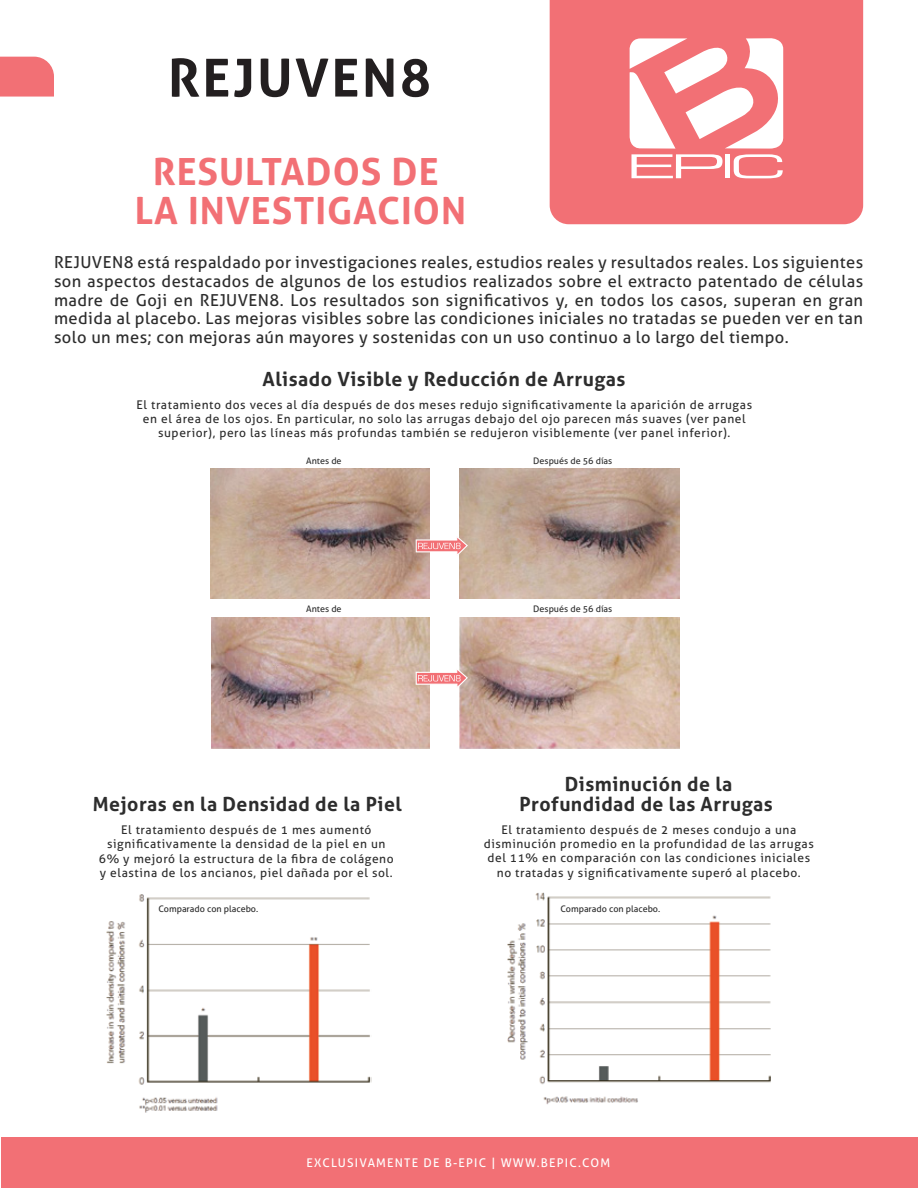
<style>
.page{position:relative;width:918px;height:1188px;background:#fff}
.page>*{position:absolute;margin:0;border:0;box-sizing:border-box;transform-origin:0 0}
.t1{font:700 52.5px "Aller";letter-spacing:.05em;color:#231f20}
.t2{font:700 37.5px/39px "Aller";letter-spacing:.025em;color:#f27075;text-align:center}
.t3{font:700 19.5px/19.5px "Aller";letter-spacing:.025em;color:#2d2d2d;text-align:center}
.t4{font:16.5px/18.8px "Aller";letter-spacing:.025em;color:#2d2d2d;text-align:justify}
.t5{font:12px/14.4px "Aller";letter-spacing:.05em;color:#2d2d2d;text-align:center}
.t6{font:12px "Aller";letter-spacing:.1em;color:#fff}
.t7{font:9px "Aller";color:#2d2d2d}
</style>
<div class="page">
<div style="left:550px;top:0;width:313px;height:224px;background:#f27075"></div>
<div style="left:1px;top:1137px;width:917px;height:51px;background:#f27075"></div>
<div style="left:0;top:57px;width:54px;height:40px;background:#f27075"></div>
<svg style="left:629px;top:38px;width:155px;height:140px"></svg>
<img style="left:106px;top:894px;width:266px;height:219px">
<img style="left:507px;top:892px;width:264px;height:213px">
<img style="left:210px;top:469px;width:220px;height:129px">
<img style="left:459px;top:469px;width:220px;height:129px">
<img style="left:211px;top:618px;width:218px;height:130px">
<img style="left:459px;top:618px;width:220px;height:130px">
<svg style="left:416px;top:667px;width:52px;height:22px"></svg>
<svg style="left:416px;top:535px;width:52px;height:22px"></svg>
<h1 class="t1" style="left:168px;top:46px;width:265px">REJUVEN8</h1>
<h2 class="t2" style="left:135px;top:152px;width:333px">RESULTADOS DE<br>LA INVESTIGACION</h2>
<p class="t4" style="left:54px;top:253px;width:811px">REJUVEN8 está respaldado por investigaciones reales, estudios reales y resultados reales. Los siguientes son aspectos destacados de algunos de los estudios realizados sobre el extracto patentado de células madre de Goji en REJUVEN8. Los resultados son significativos y, en todos los casos, superan en gran medida al placebo. Las mejoras visibles sobre las condiciones iniciales no tratadas se pueden ver en tan solo un mes; con mejoras aún mayores y sostenidas con un uso continuo a lo largo del tiempo.</p>
<h3 class="t3" style="left:263px;top:369px;width:365px">Alisado Visible y Reducción de Arrugas</h3>
<p class="t5" style="left:136px;top:397px;width:617px">El tratamiento dos veces al día después de dos meses redujo significativamente la aparición de arrugas en el área de los ojos. En particular, no solo las arrugas debajo del ojo parecen más suaves (ver panel superior), pero las líneas más profundas también se redujeron visiblemente (ver panel inferior).</p>
<p class="t7" style="left:306px;top:455px;width:37px">Antes de</p>
<p class="t7" style="left:533px;top:455px;width:81px">Después de 56 días</p>
<p class="t7" style="left:306px;top:603px;width:37px">Antes de</p>
<p class="t7" style="left:533px;top:603px;width:81px">Después de 56 días</p>
<h3 class="t3" style="left:93px;top:794px;width:310px">Mejoras en la Densidad de la Piel</h3>
<p class="t5" style="left:99px;top:822px;width:296px">El tratamiento después de 1 mes aumentó significativamente la densidad de la piel en un 6% y mejoró la estructura de la fibra de colágeno y elastina de los ancianos, piel dañada por el sol.</p>
<h3 class="t3" style="left:519px;top:774px;width:255px">Disminución de la<br>Profundidad de las Arrugas</h3>
<p class="t5" style="left:484px;top:822px;width:332px">El tratamiento después de 2 meses condujo a una disminución promedio en la profundidad de las arrugas del 11% en comparación con las condiciones iniciales no tratadas y significativamente superó al placebo.</p>
<p class="t7" style="left:158px;top:904px;width:101px">Comparado con placebo.</p>
<p class="t7" style="left:560px;top:904px;width:101px">Comparado con placebo.</p>
<p class="t6" style="left:307px;top:1155px;width:305px">EXCLUSIVAMENTE DE B-EPIC | WWW.BEPIC.COM</p>
</div>
